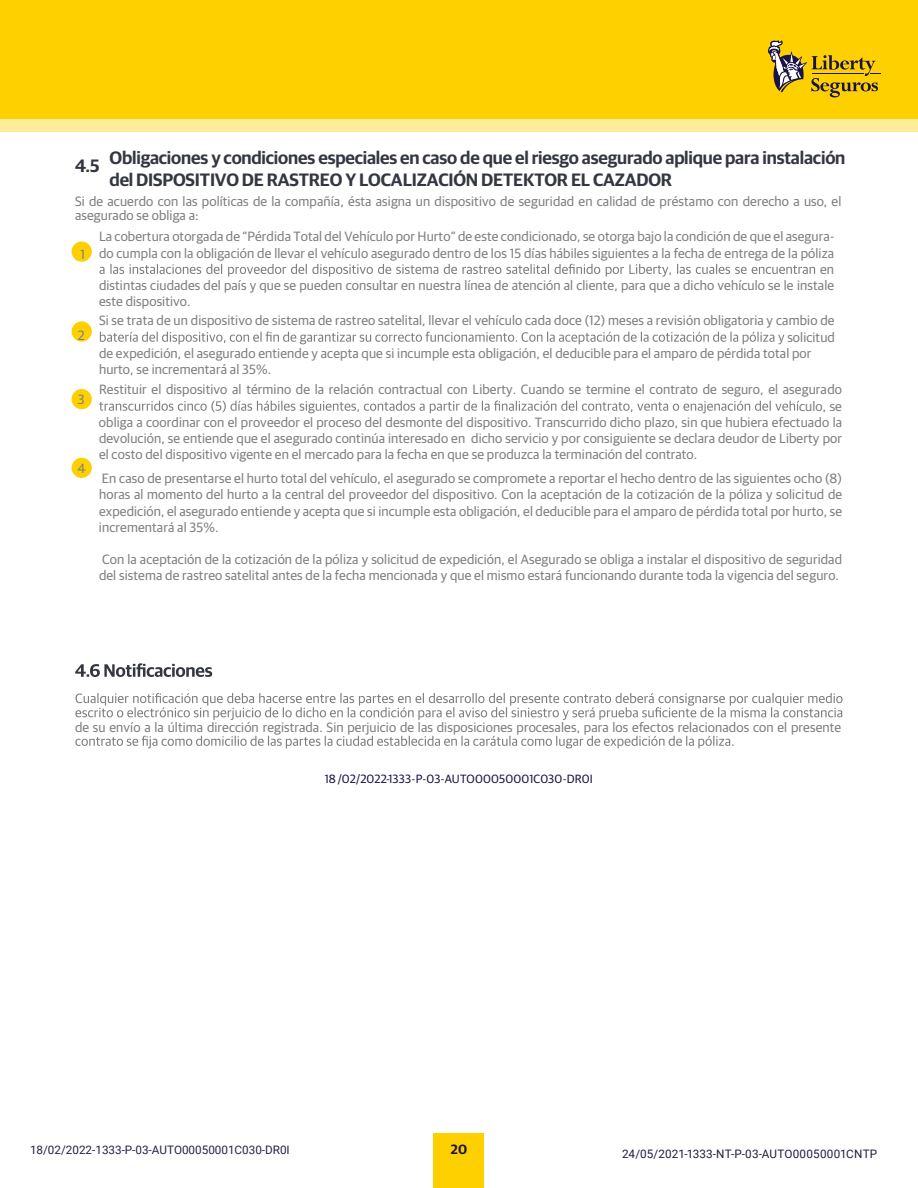
<style>
.page{position:relative;width:918px;height:1188px;background:#fff}
.page>*{position:absolute;margin:0;border:0;box-sizing:border-box;transform-origin:0 0}
.t1{font:600 18px/21.6px "Guardian Sans";letter-spacing:-.01em;color:#343741}
.t2{font:13.5px/16.2px "Guardian Sans";letter-spacing:.01em;color:#808080}
.t3{font:600 13.5px "Guardian Sans";color:#1a1446}
.t4{font:12px "Guardian Sans";letter-spacing:.015em;color:#1a1446}
.t5{font:11.7px "Roboto";letter-spacing:.015em;color:#221c43}
.t6{font:11.7px "Roboto";color:#252244}
</style>
<div class="page">
<div style="left:0;top:0;width:918px;height:132px;background:#ffec99"></div>
<div style="left:434px;top:1134px;width:50px;height:54px;background:#ffd000"></div>
<div style="left:0;top:0;width:918px;height:119px;background:#ffd000"></div>
<svg style="left:768px;top:40px;width:113px;height:57px"></svg>
<div style="left:72px;top:458px;width:20px;height:20px;background:#ffd000;border-radius:50%"></div>
<div style="left:72px;top:389px;width:20px;height:20px;background:#ffd000;border-radius:50%"></div>
<div style="left:72px;top:321px;width:20px;height:21px;background:#ffd000;border-radius:50%"></div>
<div style="left:72px;top:242px;width:20px;height:20px;background:#ffd000;border-radius:50%"></div>
<svg style="left:75px;top:663px;width:137px;height:14px"></svg>
<svg style="left:75px;top:693px;width:768px;height:27px"></svg>
<svg style="left:75px;top:736px;width:659px;height:12px"></svg>
<svg style="left:99px;top:264px;width:716px;height:13px"></svg>
<svg style="left:100px;top:332px;width:684px;height:12px"></svg>
<svg style="left:99px;top:401px;width:700px;height:12px"></svg>
<h1 class="t1" style="left:110px;top:146px;width:737px;text-indent:-35px">4.5 Obligaciones y condiciones especiales en caso de que el riesgo asegurado aplique para instalación del DISPOSITIVO DE RASTREO Y LOCALIZACIÓN DETEKTOR EL CAZADOR</h1>
<p class="t2" style="left:75px;top:193px;width:768px;line-height:14.2px">Si de acuerdo con las políticas de la compañía, ésta asigna un dispositivo de seguridad en calidad de préstamo con derecho a uso, el asegurado se obliga a:</p>
<p class="t2" style="left:80px;top:245px;width:6px">1</p>
<p class="t2" style="left:99px;top:228px;width:737px">La cobertura otorgada de “Pérdida Total del Vehículo por Hurto” de este condicionado, se otorga bajo la condición de que el asegura-</p>
<p class="t2" style="left:99px;top:244px;width:737px">do cumpla con la obligación de llevar el vehículo asegurado dentro de los 15 días hábiles siguientes a la fecha de entrega de la póliza</p>
<p class="t2" style="left:820px;top:260px;width:16px">en</p>
<p class="t2" style="left:99px;top:276px;width:737px">distintas ciudades del país y que se pueden consultar en nuestra línea de atención al cliente, para que a dicho vehículo se le instale</p>
<p class="t2" style="left:99px;top:292px;width:93px">este dispositivo.</p>
<p class="t2" style="left:99px;top:312px;width:737px">Si se trata de un dispositivo de sistema de rastreo satelital, llevar el vehículo cada doce (12) meses a revisión obligatoria y cambio de</p>
<p class="t2" style="left:787px;top:328px;width:49px">solicitud</p>
<p class="t2" style="left:99px;top:344px;width:714px">de expedición, el asegurado entiende y acepta que si incumple esta obligación, el deducible para el amparo de pérdida total por</p>
<p class="t2" style="left:99px;top:360px;width:174px">hurto, se incrementará al 35%.</p>
<p class="t2" style="left:99px;top:381px;width:744px">Restituir el dispositivo al término de la relación contractual con Liberty. Cuando se termine el contrato de seguro, el asegurado</p>
<p class="t2" style="left:799px;top:397px;width:44px">culo, se</p>
<p class="t2" style="left:99px;top:413px;width:745px">obliga a coordinar con el proveedor el proceso del desmonte del dispositivo. Transcurrido dicho plazo, sin que hubiera efectuado la</p>
<p class="t2" style="left:99px;top:429px;width:745px">devolución, se entiende que el asegurado continúa interesado en dicho servicio y por consiguiente se declara deudor de Liberty por</p>
<p class="t2" style="left:99px;top:445px;width:600px">el costo del dispositivo vigente en el mercado para la fecha en que se produzca la terminación del contrato.</p>
<p class="t2" style="left:99px;top:469px;width:745px;text-align:justify">En caso de presentarse el hurto total del vehículo, el asegurado se compromete a reportar el hecho dentro de las siguientes ocho (8) horas al momento del hurto a la central del proveedor del dispositivo. Con la aceptación de la cotización de la póliza y solicitud de expedición, el asegurado entiende y acepta que si incumple esta obligación, el deducible para el amparo de pérdida total por hurto, se incrementará al 35%.</p>
<p class="t2" style="left:99px;top:550px;width:745px">Con la aceptación de la cotización de la póliza y solicitud de expedición, el Asegurado se obliga a instalar el dispositivo de seguridad del sistema de rastreo satelital antes de la fecha mencionada y que el mismo estará funcionando durante toda la vigencia del seguro.</p>
<p class="t2" style="left:78px;top:326px;width:8px">2</p>
<p class="t2" style="left:78px;top:390px;width:8px">3</p>
<p class="t2" style="left:78px;top:459px;width:9px">4</p>
<p class="t2" style="left:75px;top:718px;width:768px">de su envío a la última dirección registrada. Sin perjuicio de las disposiciones procesales, para los efectos relacionados con el presente</p>
<p class="t4" style="left:325px;top:770px;width:270px">18 /02/2022 1333-P-03-AUTO00050001C030-DR0I</p>
<p class="t4" style="left:386px;top:770px;width:5px">-</p>
<p class="t6" style="left:30px;top:1142px;width:261px">18/02/2022-1333-P-03-AUTO00050001C030-DR0I</p>
<p class="t5" style="left:30px;top:1146px;width:264px">24/05/2021-1333-P-03-AUTO00050001m030-DR0I</p>
<p class="t3" style="left:451px;top:1139px;width:18px">20</p>
<p class="t5" style="left:622px;top:1146px;width:257px">24/05/2021-1333-NT-P-03-AUTO00050001CNTP</p>
</div>
